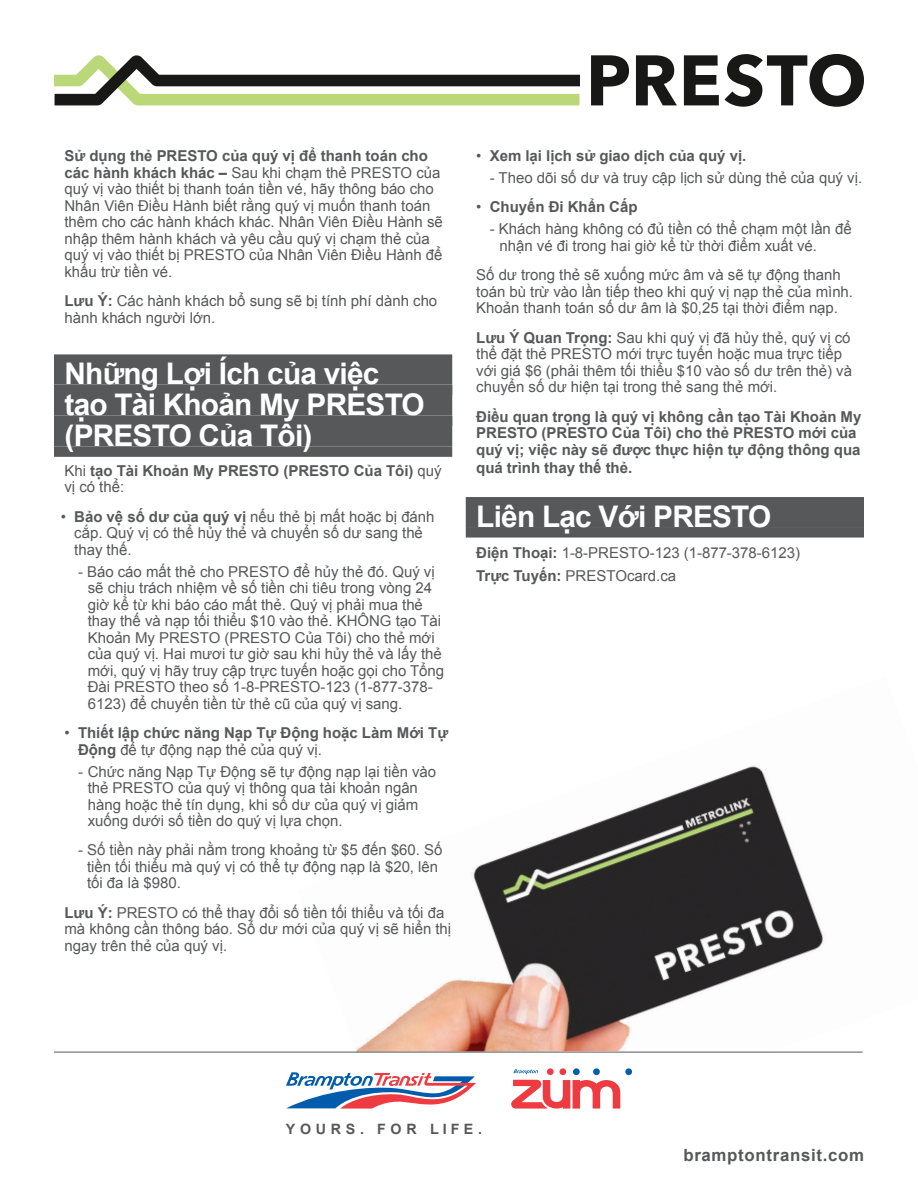
<style>
.page{position:relative;width:918px;height:1188px;background:#fff}
.page>*{position:absolute;margin:0;border:0;box-sizing:border-box;transform-origin:0 0}
.t1{font:700 29.7px "Arial";letter-spacing:-.025em;color:#fff}
.t2{font:700 16.8px "Arial";letter-spacing:.04em;color:#57585a}
.t3{font:15px/16.5px "Arial";color:#57585a}
.t4{font:700 15px/16.5px "Arial";color:#57585a}
.t5{font:700 14.25px "Arial";letter-spacing:.33em;color:#57585a}
.s1{font-weight:700}
.s2{font-weight:400}
</style>
<div class="page">
<img style="left:298px;top:766px;width:565px;height:286px">
<svg style="left:54px;top:55px;width:526px;height:50px"></svg>
<svg style="left:591px;top:55px;width:38px;height:50px"></svg>
<svg style="left:636px;top:55px;width:41px;height:50px"></svg>
<svg style="left:684px;top:55px;width:35px;height:50px"></svg>
<svg style="left:725px;top:54px;width:139px;height:53px"></svg>
<div style="left:54px;top:354px;width:398px;height:30px;background:#57585a"></div>
<div style="left:54px;top:384px;width:398px;height:11px;background:#7f7f81"></div>
<div style="left:54px;top:385px;width:398px;height:30px;background:#57585a"></div>
<div style="left:54px;top:415px;width:398px;height:11px;background:#7e7e80"></div>
<div style="left:54px;top:416px;width:398px;height:30px;background:#57585a"></div>
<div style="left:54px;top:446px;width:398px;height:11px;background:#57585a"></div>
<div style="left:466px;top:497px;width:398px;height:30px;background:#57585a"></div>
<div style="left:466px;top:527px;width:398px;height:11px;background:#57585a"></div>
<hr style="left:54px;top:1052px;width:809px;height:1px;background:#57585a">
<svg style="left:286px;top:1072px;width:190px;height:37px"></svg>
<svg style="left:513px;top:1069px;width:25px;height:5px"></svg>
<div style="left:560px;top:1068px;width:6px;height:7px;background:#ee3a41;border-radius:50%"></div>
<div style="left:547px;top:1068px;width:7px;height:7px;background:#ee3a41;border-radius:50%"></div>
<div style="left:573px;top:1068px;width:7px;height:7px;background:#015dab;border-radius:50%"></div>
<div style="left:593px;top:1068px;width:7px;height:7px;background:#015dab;border-radius:50%"></div>
<div style="left:625px;top:1068px;width:7px;height:7px;background:#015dab;border-radius:50%"></div>
<svg style="left:511px;top:1080px;width:109px;height:29px"></svg>
<p class="t3" style="left:64px;top:148px;width:380px"><span class="s1">Sử dụng thẻ PRESTO của quý vị để thanh toán cho các hành khách khác –</span> Sau khi chạm thẻ PRESTO của quý vị vào thiết bị thanh toán tiền vé, hãy thông báo cho Nhân Viên Điều Hành biết rằng quý vị muốn thanh toán thêm cho các hành khách khác. Nhân Viên Điều Hành sẽ nhập thêm hành khách và yêu cầu quý vị chạm thẻ của quý vị vào thiết bị PRESTO của Nhân Viên Điều Hành để khấu trừ tiền vé.</p>
<p class="t3" style="left:64px;top:293px;width:374px"><span class="s1">Lưu Ý:</span> Các hành khách bổ sung sẽ bị tính phí dành cho hành khách người lớn.</p>
<p class="t1" style="left:64px;top:354px;width:317px">Những Lợi Ích của việc</p>
<p class="t1" style="left:64px;top:385px;width:362px">tạo Tài Khoản My PRESTO</p>
<p class="t1" style="left:64px;top:416px;width:250px">(PRESTO Của Tôi)</p>
<p class="t4" style="left:64px;top:463px;width:379px"><span class="s2">Khi</span> tạo Tài Khoản My PRESTO (PRESTO Của Tôi) <span class="s2">quý vị có thể:</span></p>
<p class="t3" style="left:74px;top:508px;width:362px;text-indent:-14px">• <span class="s1">Bảo vệ số dư của quý vị</span> nếu thẻ bị mất hoặc bị đánh cắp. Quý vị có thể hủy thẻ và chuyển số dư sang thẻ thay thế.</p>
<p class="t3" style="left:88px;top:563px;width:358px;text-indent:-10px">- Báo cáo mất thẻ cho PRESTO để hủy thẻ đó. Quý vị sẽ chịu trách nhiệm về số tiền chi tiêu trong vòng 24 giờ kể từ khi báo cáo mất thẻ. Quý vị phải mua thẻ thay thế và nạp tối thiểu $10 vào thẻ. KHÔNG tạo Tài Khoản My PRESTO (PRESTO Của Tôi) cho thẻ mới của quý vị. Hai mươi tư giờ sau khi hủy thẻ và lấy thẻ mới, quý vị hãy truy cập trực tuyến hoặc gọi cho Tổng Đài PRESTO theo số 1-8-PRESTO-123 (1-877-378- 6123) để chuyển tiền từ thẻ cũ của quý vị sang.</p>
<p class="t4" style="left:78px;top:725px;width:372px;text-indent:-14px"><span class="s2">•</span> Thiết lập chức năng Nạp Tự Động hoặc Làm Mới Tự<br>Động <span class="s2">để tự động nạp thẻ của quý vị.</span></p>
<p class="t3" style="left:88px;top:763px;width:350px;text-indent:-10px">- Chức năng Nạp Tự Động sẽ tự động nạp lại tiền vào thẻ PRESTO của quý vị thông qua tài khoản ngân hàng hoặc thẻ tín dụng, khi số dư của quý vị giảm xuống dưới số tiền do quý vị lựa chọn.</p>
<p class="t3" style="left:87px;top:842px;width:357px;text-indent:-9px">- Số tiền này phải nằm trong khoảng từ $5 đến $60. Số tiền tối thiểu mà quý vị có thể tự động nạp là $20, lên tối đa là $980.</p>
<p class="t3" style="left:64px;top:905px;width:388px"><span class="s1">Lưu Ý:</span> PRESTO có thể thay đổi số tiền tối thiểu và tối đa mà không cần thông báo. Số dư mới của quý vị sẽ hiển thị ngay trên thẻ của quý vị.</p>
<p class="t4" style="left:476px;top:148px;width:272px"><span class="s2">•</span> Xem lại lịch sử giao dịch của quý vị.</p>
<p class="t3" style="left:490px;top:170px;width:374px">- Theo dõi số dư và truy cập lịch sử dùng thẻ của quý vị.</p>
<p class="t4" style="left:476px;top:199px;width:163px"><span class="s2">•</span> Chuyến Đi Khẩn Cấp</p>
<p class="t3" style="left:500px;top:221px;width:354px;text-indent:-10px">- Khách hàng không có đủ tiền có thể chạm một lần để nhận vé đi trong hai giờ kể từ thời điểm xuất vé.</p>
<p class="t3" style="left:476px;top:267px;width:378px">Số dư trong thẻ sẽ xuống mức âm và sẽ tự động thanh toán bù trừ vào lần tiếp theo khi quý vị nạp thẻ của mình.<br>Khoản thanh toán số dư âm là $0,25 tại thời điểm nạp.</p>
<p class="t3" style="left:476px;top:329px;width:377px"><span class="s1">Lưu Ý Quan Trọng:</span> Sau khi quý vị đã hủy thẻ, quý vị có thể đặt thẻ PRESTO mới trực tuyến hoặc mua trực tiếp với giá $6 (phải thêm tối thiểu $10 vào số dư trên thẻ) và chuyển số dư hiện tại trong thẻ sang thẻ mới.</p>
<p class="t4" style="left:476px;top:409px;width:387px">Điều quan trọng là quý vị không cần tạo Tài Khoản My<br>PRESTO (PRESTO Của Tôi) cho thẻ PRESTO mới của quý vị; việc này sẽ được thực hiện tự động thông qua</p>
<p class="t4" style="left:476px;top:460px;width:158px">quá trình thay thế thẻ.</p>
<p class="t1" style="left:476px;top:497px;width:297px">Liên Lạc Với PRESTO</p>
<p class="t3" style="left:476px;top:545px;width:325px"><span class="s1">Điện Thoại:</span> 1-8-PRESTO-123 (1-877-378-6123)</p>
<p class="t3" style="left:476px;top:568px;width:201px"><span class="s1">Trực Tuyến:</span> PRESTOcard.ca</p>
<p class="t5" style="left:286px;top:1119px;width:198px">YOURS. FOR LIFE.</p>
<p class="t2" style="left:683px;top:1144px;width:182px">bramptontransit.com</p>
</div>
